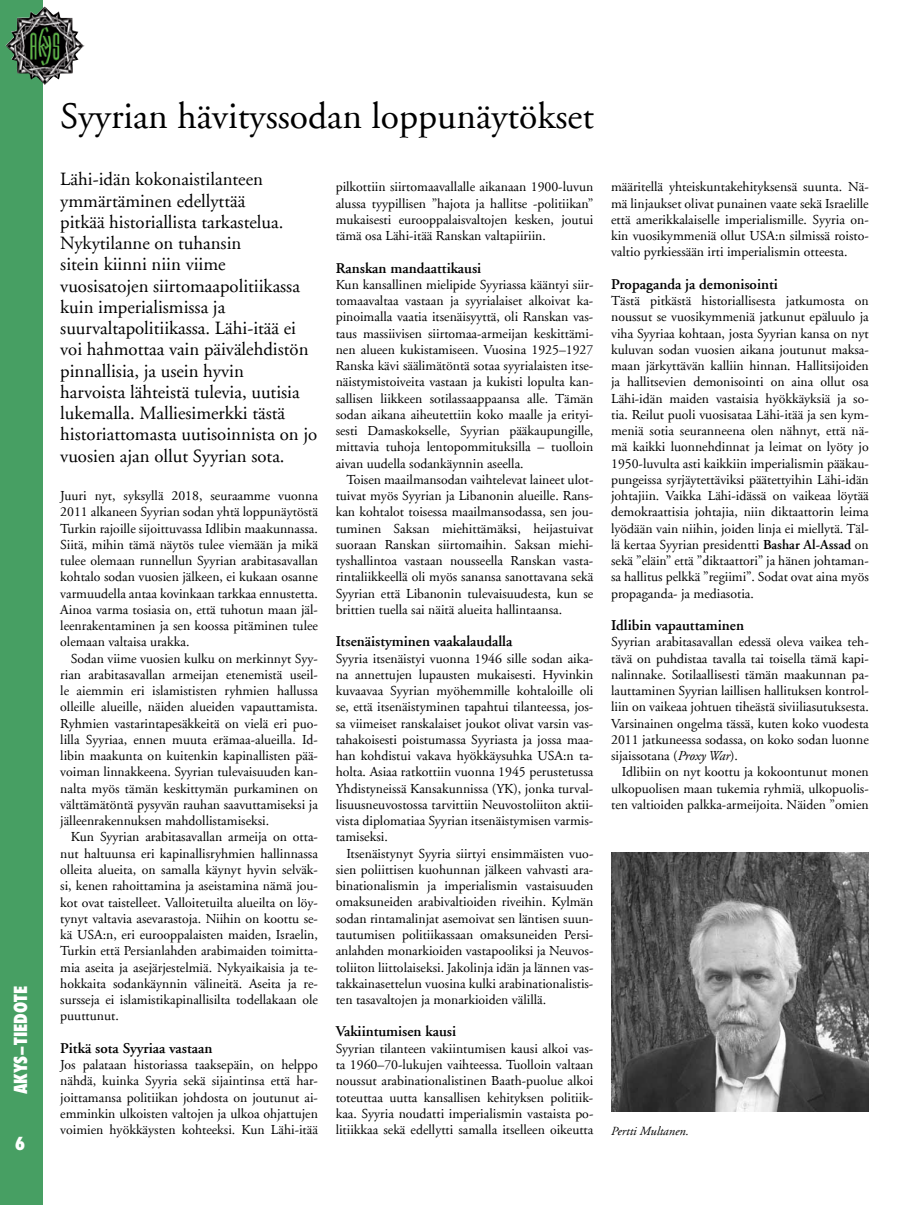
<style>
.page{position:relative;width:922px;height:1205px;background:#fff}
.page>*{position:absolute;margin:0;border:0;box-sizing:border-box;transform-origin:0 0}
.t1{font:37.5px "Adobe Garamond LT";color:#000}
.t2{font:18.75px/21.2px "Adobe Garamond LT";color:#000}
.t3{font:800 condensed 17.5px "Futura";color:#fff}
.t4{font:600 15px "Adobe Garamond LT";color:#000}
.t5{font:13.75px/16.2px "Adobe Garamond LT";color:#000;text-align:justify}
.t6{font:italic 12.5px "Adobe Garamond LT";color:#000}
.s1{font-weight:600}
.s2{font-style:italic}
</style>
<div class="page">
<div style="left:0;top:0;width:43px;height:1205px;background:#479f63"></div>
<img style="left:6px;top:7px;width:73px;height:78px">
<img style="left:611px;top:853px;width:257px;height:259px">
<p class="t3" style="left:9px;top:1094px;width:110px;rotate:-90deg">AKYS–TIEDOTE</p>
<p class="t3" style="left:15px;top:1132px;width:12px">6</p>
<h1 class="t1" style="left:60px;top:96px;width:535px">Syyrian hävityssodan loppunäytökset</h1>
<p class="t2" style="left:60px;top:169px;width:258px">Lähi-idän kokonaistilanteen ymmärtäminen edellyttää<br>pitkää historiallista tarkastelua.<br>Nykytilanne on tuhansin<br>sitein kiinni niin viime vuosisatojen siirtomaapolitiikassa kuin imperialismissa ja suurvaltapolitiikassa. Lähi-itää ei voi hahmottaa vain päivälehdistön pinnallisia, ja usein hyvin<br>harvoista lähteistä tulevia, uutisia lukemalla. Malliesimerkki tästä historiattomasta uutisoinnista on jo vuosien ajan ollut Syyrian sota.</p>
<p class="t5" style="left:60px;top:488px;width:259px">Juuri nyt, syksyllä 2018, seuraamme vuonna 2011 alkaneen Syyrian sodan yhtä loppunäytöstä Turkin rajoille sijoittuvassa Idlibin maakunnassa.<br>Siitä, mihin tämä näytös tulee viemään ja mikä tulee olemaan runnellun Syyrian arabitasavallan kohtalo sodan vuosien jälkeen, ei kukaan osanne varmuudella antaa kovinkaan tarkkaa ennustetta.<br>Ainoa varma tosiasia on, että tuhotun maan jäl&shy;leenrakentaminen ja sen koossa pitäminen tulee olemaan valtaisa urakka.</p>
<p class="t5" style="left:60px;top:650px;width:259px;text-indent:11px">Sodan viime vuosien kulku on merkinnyt Syy&shy;rian arabitasavallan armeijan etenemistä useil&shy;le aiemmin eri islamististen ryhmien hallussa olleille alueille, näiden alueiden vapauttamista.<br>Ryhmien vastarintapesäkkeitä on vielä eri puo&shy;lilla Syyriaa, ennen muuta erämaa-alueilla. Id&shy;libin maakunta on kuitenkin kapinallisten pää&shy;voiman linnakkeena. Syyrian tulevaisuuden kan&shy;nalta myös tämän keskittymän purkaminen on välttämätöntä pysyvän rauhan saavuttamiseksi ja jälleenrakennuksen mahdollistamiseksi.</p>
<p class="t5" style="left:60px;top:829px;width:259px;text-indent:11px">Kun Syyrian arabitasavallan armeija on otta&shy;nut haltuunsa eri kapinallisryhmien hallinnassa olleita alueita, on samalla käynyt hyvin selväk&shy;si, kenen rahoittamina ja aseistamina nämä jou&shy;kot ovat taistelleet. Valloitetuilta alueilta on löy&shy;tynyt valtavia asevarastoja. Niihin on koottu se&shy;kä USA:n, eri eurooppalaisten maiden, Israelin, Turkin että Persianlahden arabimaiden toimitta&shy;mia aseita ja asejärjestelmiä. Nykyaikaisia ja te&shy;hokkaita sodankäynnin välineitä. Aseita ja re&shy;sursseja ei islamistikapinallisilta todellakaan ole puuttunut.</p>
<p class="t4" style="left:60px;top:1040px;width:154px">Pitkä sota Syyriaa vastaan</p>
<p class="t5" style="left:60px;top:1057px;width:259px">Jos palataan historiassa taaksepäin, on helppo nähdä, kuinka Syyria sekä sijaintinsa että har&shy;joittamansa politiikan johdosta on joutunut ai&shy;emminkin ulkoisten valtojen ja ulkoa ohjattujen voimien hyökkäysten kohteeksi. Kun Lähi-itää</p>
<p class="t5" style="left:335px;top:179px;width:259px">pilkottiin siirtomaavallalle aikanaan 1900-luvun alussa tyypillisen ”hajota ja hallitse -politiikan” mukaisesti eurooppalaisvaltojen kesken, joutui tämä osa Lähi-itää Ranskan valtapiiriin.</p>
<p class="t4" style="left:335px;top:260px;width:147px">Ranskan mandaattikausi</p>
<p class="t5" style="left:335px;top:277px;width:259px">Kun kansallinen mielipide Syyriassa kääntyi siir&shy;tomaavaltaa vastaan ja syyrialaiset alkoivat ka&shy;pinoimalla vaatia itsenäisyyttä, oli Ranskan vas&shy;taus massiivisen siirtomaa-armeijan keskittämi&shy;nen alueen kukistamiseen. Vuosina 1925–1927<br>Ranska kävi säälimätöntä sotaa syyrialaisten itse&shy;näistymistoiveita vastaan ja kukisti lopulta kan&shy;sallisen liikkeen sotilassaappaansa alle. Tämän sodan aikana aiheutettiin koko maalle ja erityi&shy;sesti Damaskokselle, Syyrian pääkaupungille, mittavia tuhoja lentopommituksilla – tuolloin aivan uudella sodankäynnin aseella.</p>
<p class="t5" style="left:335px;top:472px;width:259px;text-indent:11px">Toisen maailmansodan vaihtelevat laineet ulot&shy;tuivat myös Syyrian ja Libanonin alueille. Rans&shy;kan kohtalot toisessa maailmansodassa, sen jou&shy;tuminen Saksan miehittämäksi, heijastuivat suoraan Ranskan siirtomaihin. Saksan miehi&shy;tyshallintoa vastaan nousseella Ranskan vasta&shy;rintaliikkeellä oli myös sanansa sanottavana sekä Syyrian että Libanonin tulevaisuudesta, kun se brittien tuella sai näitä alueita hallintaansa.</p>
<p class="t4" style="left:335px;top:633px;width:178px">Itsenäistyminen vaakalaudalla</p>
<p class="t5" style="left:335px;top:650px;width:259px">Syyria itsenäistyi vuonna 1946 sille sodan aika&shy;na annettujen lupausten mukaisesti. Hyvinkin kuvaavaa Syyrian myöhemmille kohtaloille oli se, että itsenäistyminen tapahtui tilanteessa, jos&shy;sa viimeiset ranskalaiset joukot olivat varsin vas&shy;tahakoisesti poistumassa Syyriasta ja jossa maa&shy;han kohdistui vakava hyökkäysuhka USA:n ta&shy;holta. Asiaa ratkottiin vuonna 1945 perustetussa Yhdistyneissä Kansakunnissa (YK), jonka turval&shy;lisuusneuvostossa tarvittiin Neuvostoliiton aktii&shy;vista diplomatiaa Syyrian itsenäistymisen varmis&shy;tamiseksi.</p>
<p class="t5" style="left:335px;top:845px;width:259px;text-indent:11px">Itsenäistynyt Syyria siirtyi ensimmäisten vuo&shy;sien poliittisen kuohunnan jälkeen vahvasti ara&shy;binationalismin ja imperialismin vastaisuuden omaksuneiden arabivaltioiden riveihin. Kylmän sodan rintamalinjat asemoivat sen läntisen suun&shy;tautumisen politiikassaan omaksuneiden Persi&shy;anlahden monarkioiden vastapooliksi ja Neuvos&shy;toliiton liittolaiseksi. Jakolinja idän ja lännen vas&shy;takkainasettelun vuosina kulki arabinationalistis&shy;ten tasavaltojen ja monarkioiden välillä.</p>
<p class="t4" style="left:335px;top:1023px;width:122px">Vakiintumisen kausi</p>
<p class="t5" style="left:335px;top:1040px;width:259px">Syyrian tilanteen vakiintumisen kausi alkoi vas&shy;ta 1960–70-lukujen vaihteessa. Tuolloin valtaan noussut arabinationalistinen Baath-puolue alkoi toteuttaa uutta kansallisen kehityksen politiik&shy;kaa. Syyria noudatti imperialismin vastaista po&shy;litiikkaa sekä edellytti samalla itselleen oikeutta</p>
<p class="t5" style="left:611px;top:179px;width:259px">määritellä yhteiskuntakehityksensä suunta. Nä&shy;mä linjaukset olivat punainen vaate sekä Israelille että amerikkalaiselle imperialismille. Syyria on&shy;kin vuosikymmeniä ollut USA:n silmissä roisto&shy;valtio pyrkiessään irti imperialismin otteesta.</p>
<p class="t4" style="left:611px;top:276px;width:168px">Propaganda ja demonisointi</p>
<p class="t5" style="left:611px;top:293px;width:259px">Tästä pitkästä historiallisesta jatkumosta on noussut se vuosikymmeniä jatkunut epäluulo ja viha Syyriaa kohtaan, josta Syyrian kansa on nyt kuluvan sodan vuosien aikana joutunut maksa&shy;maan järkyttävän kalliin hinnan. Hallitsijoiden ja hallitsevien demonisointi on aina ollut osa Lähi-idän maiden vastaisia hyökkäyksiä ja so&shy;tia. Reilut puoli vuosisataa Lähi-itää ja sen kym&shy;meniä sotia seuranneena olen nähnyt, että nä&shy;mä kaikki luonnehdinnat ja leimat on lyöty jo 1950-luvulta asti kaikkiin imperialismin pääkau&shy;pungeissa syrjäytettäviksi päätettyihin Lähi-idän johtajiin. Vaikka Lähi-idässä on vaikeaa löytää demokraattisia johtajia, niin diktaattorin leima lyödään vain niihin, joiden linja ei miellytä. Täl&shy;lä kertaa Syyrian presidentti <span class="s1">Bashar Al-Assad</span> on sekä ”eläin” että ”diktaattori” ja hänen johtaman&shy;sa hallitus pelkkä ”regiimi”. Sodat ovat aina myös propaganda- ja mediasotia.</p>
<p class="t4" style="left:611px;top:617px;width:134px">Idlibin vapauttaminen</p>
<p class="t5" style="left:611px;top:634px;width:259px">Syyrian arabitasavallan edessä oleva vaikea teh&shy;tävä on puhdistaa tavalla tai toisella tämä kapi&shy;nalinnake. Sotilaallisesti tämän maakunnan pa&shy;lauttaminen Syyrian laillisen hallituksen kontrol&shy;liin on vaikeaa johtuen tiheästä siviiliasutuksesta.<br>Varsinainen ongelma tässä, kuten koko vuodesta 2011 jatkuneessa sodassa, on koko sodan luonne sijaissotana (<span class="s2">Proxy War</span>).</p>
<p class="t5" style="left:611px;top:764px;width:259px;text-indent:11px">Idlibiin on nyt koottu ja kokoontunut monen ulkopuolisen maan tukemia ryhmiä, ulkopuolis&shy;ten valtioiden palkka-armeijoita. Näiden ”omien</p>
<p class="t6" style="left:611px;top:1124px;width:79px">Pertti Multanen.</p>
</div>
